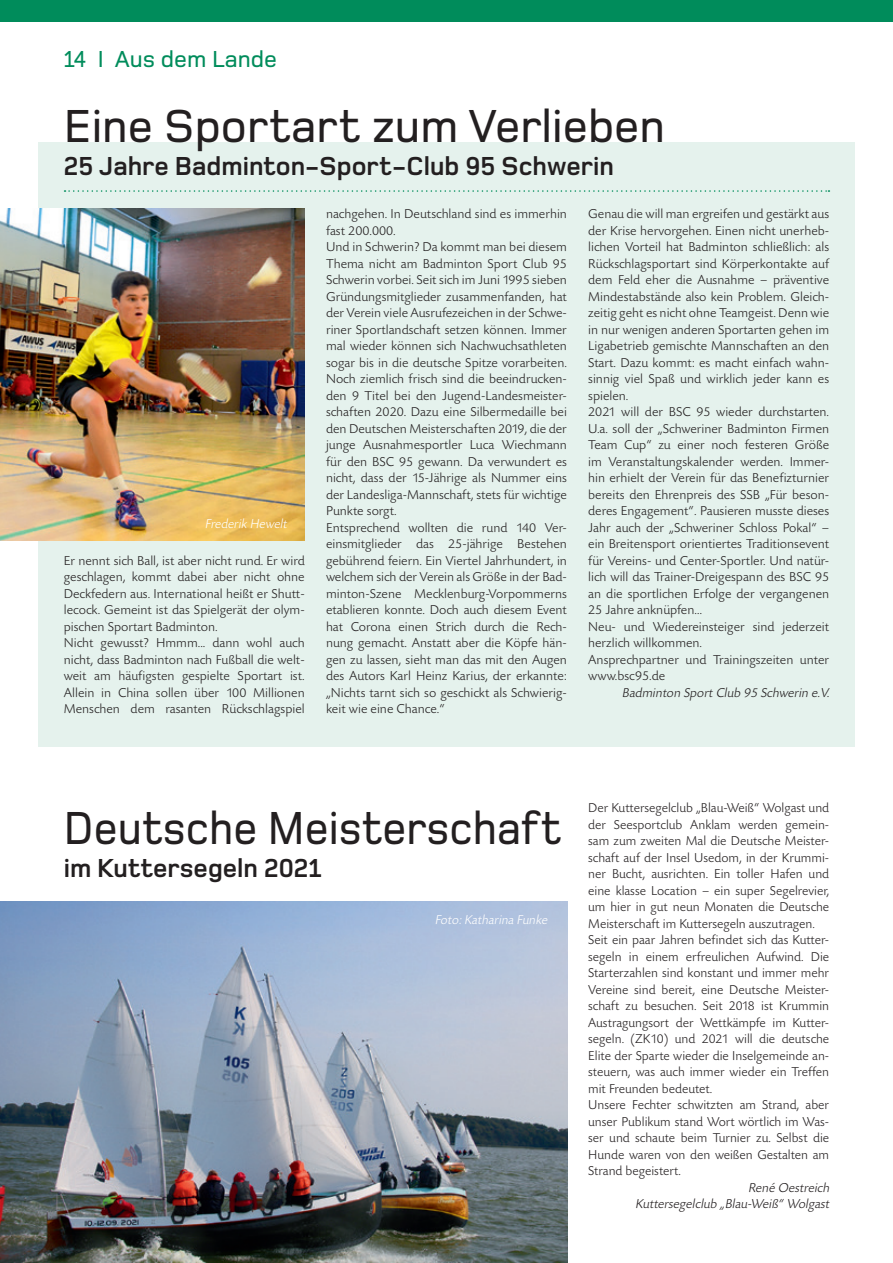
<style>
.page{position:relative;width:893px;height:1263px;background:#fff}
.page>*{position:absolute;margin:0;border:0;box-sizing:border-box;transform-origin:0 0}
.t1{font:500 48px "Foundry Monoline";color:#231f20}
.t2{font:500 48px "Foundry Monoline";color:#231f20;scale:.93 1}
.t3{font:700 27px "Foundry Monoline";color:#231f20}
.t4{font:500 24px "Foundry Monoline";color:#008c5b}
.t5{font:300 13.5px/16.5px "Today SB";color:#231f20}
.t6{font:italic 300 13.5px/16.5px "Today SB";color:#231f20;text-align:right}
.t7{font:italic 300 13.5px "Today SB";color:#fff}
</style>
<div class="page">
<div style="left:0;top:0;width:893px;height:21px;background:#008c5b"></div>
<div style="left:38px;top:142px;width:817px;height:604px;background:#e5f2ed"></div>
<img style="left:0;top:208px;width:305px;height:333px">
<svg style="left:65px;top:190px;width:764px;height:2px"></svg>
<img style="left:0;top:901px;width:568px;height:362px">
<h3 class="t4" style="left:64px;top:46px;width:215px">14 I Aus dem Lande</h3>
<h1 class="t1" style="left:64px;top:100px;width:603px">Eine Sportart zum Verlieben</h1>
<h2 class="t3" style="left:64px;top:152px;width:552px">25 Jahre Badminton-Sport-Club 95 Schwerin</h2>
<p class="t7" style="left:205px;top:517px;width:86px">Frederik Hewelt</p>
<p class="t5" style="left:64px;top:553px;width:242px">Er nennt sich Ball, ist aber nicht rund. Er wird geschlagen, kommt dabei aber nicht ohne Deckfedern aus. International heißt er Shutt&shy;lecock. Gemeint ist das Spielgerät der olym&shy;pischen Sportart Badminton.<br>Nicht gewusst? Hmmm... dann wohl auch nicht, dass Badminton nach Fußball die welt&shy;weit am häufigsten gespielte Sportart ist.<br>Allein in China sollen über 100 Millionen Menschen dem rasanten Rückschlagspiel</p>
<p class="t5" style="left:326px;top:206px;width:242px">nachgehen. In Deutschland sind es immerhin fast 200.000.<br>Und in Schwerin? Da kommt man bei diesem Thema nicht am Badminton Sport Club 95<br>Schwerin vorbei. Seit sich im Juni 1995 sieben Gründungsmitglieder zusammenfanden, hat der Verein viele Ausrufezeichen in der Schwe&shy;riner Sportlandschaft setzen können. Immer mal wieder können sich Nachwuchsathleten sogar bis in die deutsche Spitze vorarbeiten.<br>Noch ziemlich frisch sind die beeindrucken&shy;den 9 Titel bei den Jugend-Landesmeister&shy;schaften 2020. Dazu eine Silbermedaille bei den Deutschen Meisterschaften 2019, die der junge Ausnahmesportler Luca Wiechmann für den BSC 95 gewann. Da verwundert es nicht, dass der 15-Jährige als Nummer eins der Landesliga-Mannschaft, stets für wichtige Punkte sorgt.<br>Entsprechend wollten die rund 140 Ver&shy;einsmitglieder das 25-jährige Bestehen gebührend feiern. Ein Viertel Jahrhundert, in welchem sich der Verein als Größe in der Bad&shy;minton-Szene Mecklenburg-Vorpommerns etablieren konnte. Doch auch diesem Event hat Corona einen Strich durch die Rech&shy;nung gemacht. Anstatt aber die Köpfe hän&shy;gen zu lassen, sieht man das mit den Augen des Autors Karl Heinz Karius, der erkannte: „Nichts tarnt sich so geschickt als Schwierig&shy;keit wie eine Chance.“</p>
<p class="t5" style="left:588px;top:206px;width:242px">Genau die will man ergreifen und gestärkt aus der Krise hervorgehen. Einen nicht unerheb&shy;lichen Vorteil hat Badminton schließlich: als Rückschlagsportart sind Körperkontakte auf dem Feld eher die Ausnahme – präventive Mindestabstände also kein Problem. Gleich&shy;zeitig geht es nicht ohne Teamgeist. Denn wie in nur wenigen anderen Sportarten gehen im Ligabetrieb gemischte Mannschaften an den Start. Dazu kommt: es macht einfach wahn&shy;sinnig viel Spaß und wirklich jeder kann es spielen.<br>2021 will der BSC 95 wieder durchstarten.<br>U.a. soll der „Schweriner Badminton Firmen Team Cup“ zu einer noch festeren Größe im Veranstaltungskalender werden. Immer&shy;hin erhielt der Verein für das Benefizturnier bereits den Ehrenpreis des SSB „Für beson&shy;deres Engagement“. Pausieren musste dieses Jahr auch der „Schweriner Schloss Pokal“ – ein Breitensport orientiertes Traditionsevent für Vereins- und Center-Sportler. Und natür&shy;lich will das Trainer-Dreigespann des BSC 95 an die sportlichen Erfolge der vergangenen 25 Jahre anknüpfen…<br>Neu- und Wiedereinsteiger sind jederzeit herzlich willkommen.<br>Ansprechpartner und Trainingszeiten unter www.bsc95.de</p>
<p class="t6" style="left:622px;top:685px;width:212px">Badminton SportClub 95 Schwerin e.V.</p>
<h1 class="t2" style="left:64px;top:801px;width:537px">Deutsche Meisterschaft</h1>
<h2 class="t3" style="left:64px;top:854px;width:259px">im Kuttersegeln 2021</h2>
<p class="t7" style="left:435px;top:912px;width:117px">Foto:Katharina Funke</p>
<p class="t5" style="left:588px;top:800px;width:242px">Der Kuttersegelclub „Blau-Weiß“ Wolgast und der Seesportclub Anklam werden gemein&shy;sam zum zweiten Mal die Deutsche Meister&shy;schaft auf der Insel Usedom, in der Krummi&shy;ner Bucht, ausrichten. Ein toller Hafen und eine klasse Location – ein super Segelrevier, um hier in gut neun Monaten die Deutsche Meisterschaft im Kuttersegeln auszutragen.<br>Seit ein paar Jahren befindet sich das Kutter&shy;segeln in einem erfreulichen Aufwind. Die Starterzahlen sind konstant und immer mehr Vereine sind bereit, eine Deutsche Meister&shy;schaft zu besuchen. Seit 2018 ist Krummin Austragungsort der Wettkämpfe im Kutter&shy;segeln. (ZK10) und 2021 will die deutsche Elite der Sparte wieder die Inselgemeinde an&shy;steuern, was auch immer wieder ein Treffen mit Freunden bedeutet.<br>Unsere Fechter schwitzten am Strand, aber unser Publikum stand Wort wörtlich im Was&shy;ser und schaute beim Turnier zu. Selbst die Hunde waren von den weißen Gestalten am Strand begeistert.</p>
<p class="t6" style="left:635px;top:1180px;width:198px">René Oestreich<br>Kuttersegelclub „Blau-Weiß“ Wolgast</p>
</div>
